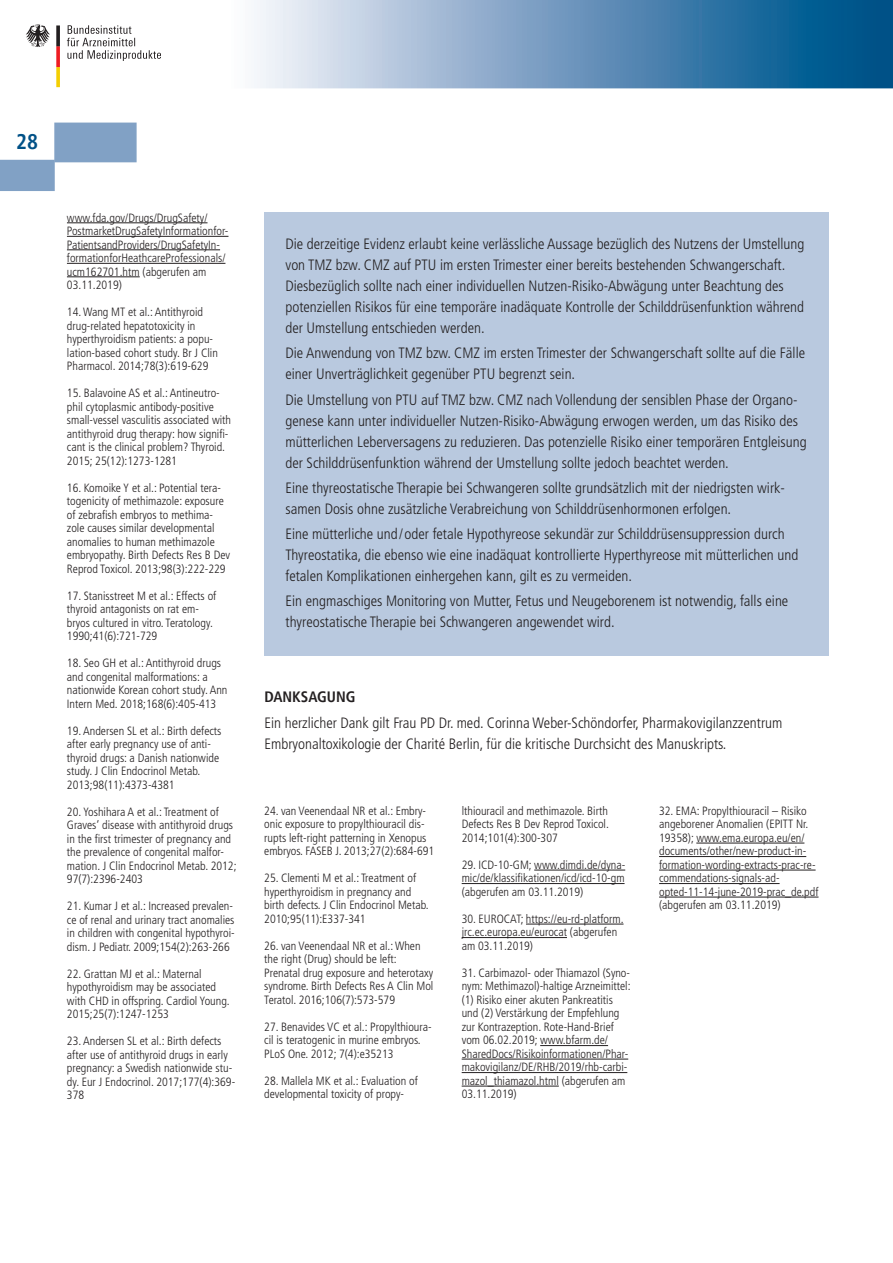
<style>
.page{position:relative;width:893px;height:1263px;background:#fff}
.page>*{position:absolute;margin:0;border:0;box-sizing:border-box;transform-origin:0 0}
.t1{font:700 condensed 21px "Frutiger";color:#005187}
.t2{font:300 condensed 15px/21px "Frutiger LT";color:#231f20}
.t3{font:700 condensed 15px "Frutiger";color:#231f20}
.t4{font:300 condensed 12px/13.5px "Frutiger LT";color:#231f20}
</style>
<div class="page">
<svg style="left:160px;top:0;width:732px;height:88px"></svg>
<div style="left:54px;top:123px;width:83px;height:39px;background:#81a1c5;border:2px solid #81a1c5"></div>
<div style="left:0;top:160px;width:55px;height:31px;background:#81a1c5"></div>
<svg style="left:26px;top:24px;width:24px;height:23px"></svg>
<svg style="left:56px;top:25px;width:4px;height:62px"></svg>
<svg style="left:67px;top:25px;width:93px;height:36px"></svg>
<svg style="left:892px;top:0;width:1px;height:88px"></svg>
<div style="left:264px;top:213px;width:565px;height:443px;background:#b9c9df"></div>
<hr style="left:67px;top:223px;width:140px;height:1px;background:#231f20">
<hr style="left:67px;top:236px;width:161px;height:1px;background:#231f20">
<hr style="left:67px;top:250px;width:153px;height:1px;background:#231f20">
<hr style="left:67px;top:263px;width:158px;height:1px;background:#231f20">
<hr style="left:67px;top:277px;width:73px;height:1px;background:#231f20">
<hr style="left:534px;top:870px;width:91px;height:1px;background:#231f20">
<hr style="left:462px;top:883px;width:163px;height:1px;background:#231f20">
<hr style="left:526px;top:924px;width:97px;height:1px;background:#231f20">
<hr style="left:462px;top:937px;width:105px;height:1px;background:#231f20">
<hr style="left:540px;top:1045px;width:68px;height:1px;background:#231f20">
<hr style="left:462px;top:1059px;width:166px;height:1px;background:#231f20">
<hr style="left:462px;top:1072px;width:165px;height:1px;background:#231f20">
<hr style="left:462px;top:1086px;width:97px;height:1px;background:#231f20">
<hr style="left:696px;top:843px;width:108px;height:1px;background:#231f20">
<hr style="left:659px;top:856px;width:147px;height:1px;background:#231f20">
<hr style="left:659px;top:870px;width:157px;height:1px;background:#231f20">
<hr style="left:659px;top:883px;width:121px;height:1px;background:#231f20">
<hr style="left:659px;top:897px;width:159px;height:1px;background:#231f20">
<h1 class="t1" style="left:16px;top:130px;width:23px">28</h1>
<p class="t4" style="left:67px;top:211px;width:163px">www.fda.gov/Drugs/DrugSafety/ PostmarketDrugSafetyInformationfor-PatientsandProviders/DrugSafetyIn&shy;formationforHeathcareProfessionals/ ucm162701.htm (abgerufen am 03.11.2019)</p>
<p class="t4" style="left:67px;top:305px;width:153px">14. Wang MT et al.: Antithyroid drug-related hepatotoxicity in hyperthyroidism patients: a popu&shy;lation-based cohort study. Br J Clin Pharmacol. 2014;78(3):619-629</p>
<p class="t4" style="left:67px;top:386px;width:166px">15. Balavoine AS et al.: Antineutro&shy;phil cytoplasmic antibody-positive small-vessel vasculitis associated with antithyroid drug therapy: how signifi&shy;cant is the clinical problem? Thyroid.<br>2015; 25(12):1273-1281</p>
<p class="t4" style="left:67px;top:481px;width:165px">16. Komoike Y et al.: Potential tera&shy;togenicity of methimazole: exposure of zebrafish embryos to methima&shy;zole causes similar developmental anomalies to human methimazole embryopathy. Birth Defects Res B Dev Reprod Toxicol. 2013;98(3):222-229</p>
<p class="t4" style="left:67px;top:589px;width:151px">17. Stanisstreet M et al.: Effects of thyroid antagonists on rat em&shy;bryos cultured in vitro. Teratology.<br>1990;41(6):721-729</p>
<p class="t4" style="left:67px;top:656px;width:162px">18. Seo GH et al.: Antithyroid drugs and congenital malformations: a nationwide Korean cohort study. Ann Intern Med. 2018;168(6):405-413</p>
<p class="t4" style="left:67px;top:724px;width:156px">19. Andersen SL et al.: Birth defects after early pregnancy use of anti&shy;thyroid drugs: a Danish nationwide study. J Clin Endocrinol Metab.<br>2013;98(11):4373-4381</p>
<p class="t4" style="left:67px;top:805px;width:171px">20. Yoshihara A et al.: Treatment of Graves‘ disease with antithyroid drugs in the first trimester of pregnancy and the prevalence of congenital malfor&shy;mation. J Clin Endocrinol Metab. 2012; 97(7):2396-2403</p>
<p class="t4" style="left:67px;top:899px;width:169px">21. Kumar J et al.: Increased prevalen&shy;ce of renal and urinary tract anomalies in children with congenital hypothyroi&shy;dism. J Pediatr. 2009;154(2):263-266</p>
<p class="t4" style="left:67px;top:967px;width:164px">22. Grattan MJ et al.: Maternal hypothyroidism may be associated with CHD in offspring. Cardiol Young.<br>2015;25(7):1247-1253</p>
<p class="t4" style="left:67px;top:1034px;width:170px">23. Andersen SL et al.: Birth defects after use of antithyroid drugs in early pregnancy: a Swedish nationwide stu&shy;dy. Eur J Endocrinol. 2017;177(4):369-<br>378</p>
<p class="t2" style="left:285px;top:234px;width:520px">Die derzeitige Evidenz erlaubt keine verlässliche Aussage bezüglich des Nutzens der Umstellung von TMZ bzw. CMZ auf PTU im ersten Trimester einer bereits bestehenden Schwangerschaft.<br>Diesbezüglich sollte nach einer individuellen Nutzen-Risiko-Abwägung unter Beachtung des potenziellen Risikos für eine temporäre inadäquate Kontrolle der Schilddrüsenfunktion während der Umstellung entschieden werden.</p>
<p class="t2" style="left:285px;top:343px;width:521px">Die Anwendung von TMZ bzw. CMZ im ersten Trimester der Schwangerschaft sollte auf die Fälle einer Unverträglichkeit gegenüber PTU begrenzt sein.</p>
<p class="t2" style="left:285px;top:389px;width:523px">Die Umstellung von PTU auf TMZ bzw. CMZ nach Vollendung der sensiblen Phase der Organo&shy;genese kann unter individueller Nutzen-Risiko-Abwägung erwogen werden, um das Risiko des mütterlichen Leberversagens zu reduzieren. Das potenzielle Risiko einer temporären Entgleisung der Schilddrüsenfunktion während der Umstellung sollte jedoch beachtet werden.</p>
<p class="t2" style="left:285px;top:477px;width:501px">Eine thyreostatische Therapie bei Schwangeren sollte grundsätzlich mit der niedrigsten wirk&shy;samen Dosis ohne zusätzliche Verabreichung von Schilddrüsenhormonen erfolgen.</p>
<p class="t2" style="left:285px;top:524px;width:514px">Eine mütterliche und/oder fetale Hypothyreose sekundär zur Schilddrüsensuppression durch<br>Thyreostatika, die ebenso wie eine inadäquat kontrollierte Hyperthyreose mit mütterlichen und fetalen Komplikationen einhergehen kann, gilt es zu vermeiden.</p>
<p class="t2" style="left:285px;top:591px;width:504px">Ein engmaschiges Monitoring von Mutter, Fetus und Neugeborenem ist notwendig, falls eine thyreostatische Therapie bei Schwangeren angewendet wird.</p>
<p class="t3" style="left:264px;top:688px;width:92px">DANKSAGUNG</p>
<p class="t2" style="left:264px;top:712px;width:519px">Ein herzlicher Dank gilt Frau PD Dr. med. Corinna Weber-Schöndorfer, Pharmakovigilanzzentrum<br>Embryonaltoxikologie der Charité Berlin, für die kritische Durchsicht des Manuskripts.</p>
<p class="t4" style="left:264px;top:804px;width:172px">24. van Veenendaal NR et al.: Embry&shy;onic exposure to propylthiouracil dis&shy;rupts left-right patterning in Xenopus embryos. FASEB J. 2013;27(2):684-691</p>
<p class="t4" style="left:264px;top:872px;width:166px">25. Clementi M et al.: Treatment of hyperthyroidism in pregnancy and birth defects. J Clin Endocrinol Metab.<br>2010;95(11):E337-341</p>
<p class="t4" style="left:264px;top:939px;width:171px">26. van Veenendaal NR et al.: When the right (Drug) should be left:<br>Prenatal drug exposure and heterotaxy syndrome. Birth Defects Res A Clin Mol Teratol. 2016;106(7):573-579</p>
<p class="t4" style="left:264px;top:1020px;width:169px">27. Benavides VC et al.: Propylthioura&shy;cil is teratogenic in murine embryos.<br>PLoS One. 2012; 7(4):e35213</p>
<p class="t4" style="left:264px;top:1074px;width:155px">28. Mallela MK et al.: Evaluation of developmental toxicity of propy-</p>
<p class="t4" style="left:462px;top:804px;width:149px;text-align:justify">lthiouracil and methimazole. Birth Defects Res B Dev Reprod Toxicol.<br>2014;101(4):300-307</p>
<p class="t4" style="left:462px;top:858px;width:165px;text-align:justify">29. ICD-10-GM; www.dimdi.de/dyna&shy;mic/de/klassifikationen/icd/icd-10-gm (abgerufen am 03.11.2019)</p>
<p class="t4" style="left:462px;top:912px;width:163px">30. EUROCAT; https://eu-rd-platform. jrc.ec.europa.eu/eurocat (abgerufen am 03.11.2019)</p>
<p class="t4" style="left:462px;top:966px;width:170px">31. Carbimazol- oder Thiamazol (Syno&shy;nym: Methimazol)-haltige Arzneimittel: (1) Risiko einer akuten Pankreatitis und (2) Verstärkung der Empfehlung zur Kontrazeption. Rote-Hand-Brief vom 06.02.2019; www.bfarm.de/ SharedDocs/Risikoinformationen/Phar&shy;makovigilanz/DE/RHB/2019/rhb-carbi&shy;mazol_thiamazol.html (abgerufen am 03.11.2019)</p>
<p class="t4" style="left:659px;top:804px;width:161px">32. EMA: Propylthiouracil – Risiko angeborener Anomalien (EPITT Nr.<br>19358); www.ema.europa.eu/en/ documents/other/new-product-in&shy;formation-wording-extracts-prac-re&shy;commendations-signals-ad&shy;opted-11-14-june-2019-prac_de.pdf (abgerufen am 03.11.2019)</p>
</div>
